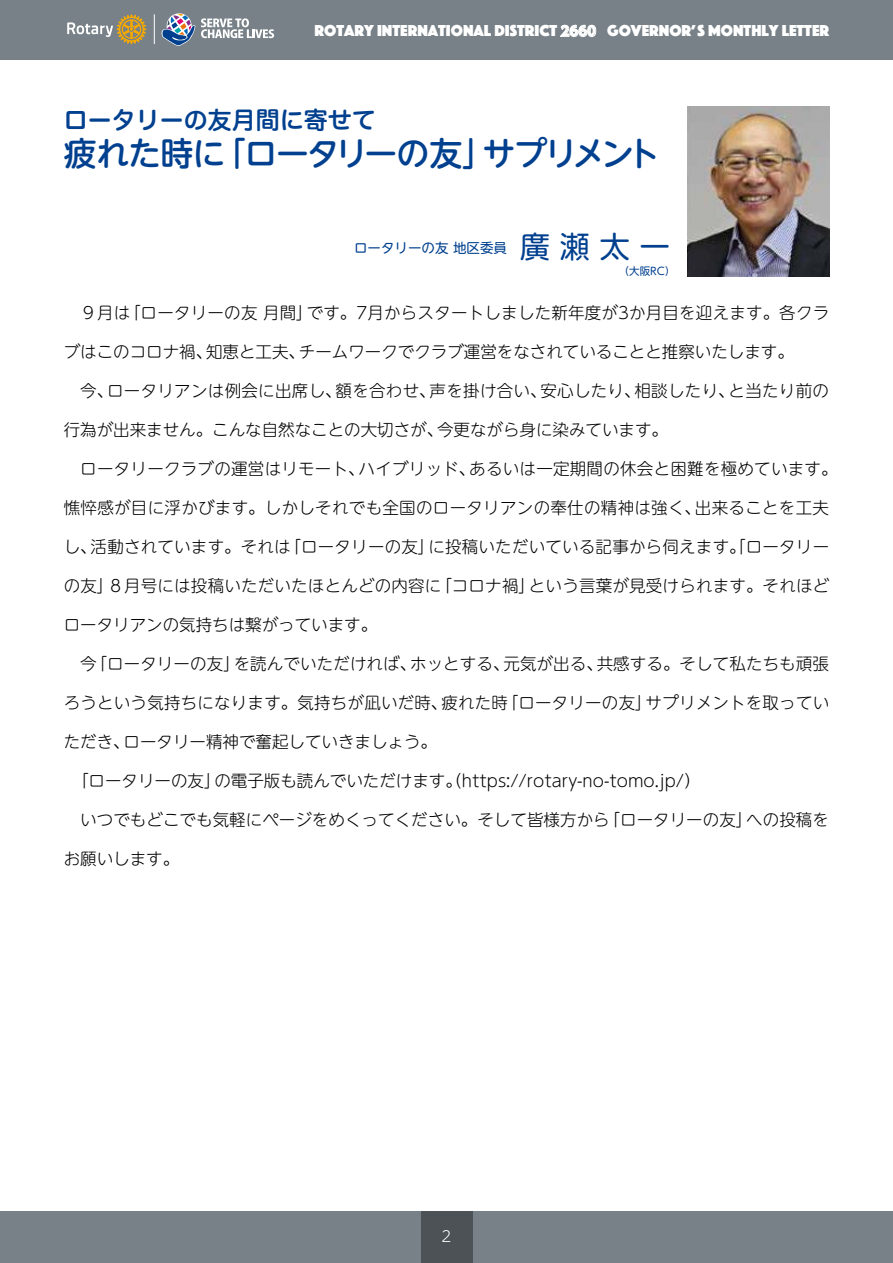
<style>
.page{position:relative;width:893px;height:1263px;background:#fff}
.page>*{position:absolute;margin:0;border:0;box-sizing:border-box;transform-origin:0 0}
.t1{font:500 33px "UD Shin M Go Pro";letter-spacing:-.045em;color:#00408f}
.t2{font:30px "UD Shin M Go Pro";color:#00408f}
.t3{font:24px "Hira Maru Std N W6";color:#00408f}
.t4{font:300 16.5px "UD Shin M Go Pro";letter-spacing:.015em;color:#000}
.t5{font:16.5px "Phosphate Solid";color:#fff}
.t6{font:300 15px "UD Shin M Go Pro";color:#fff}
.t7{font:13.5px "UD Shin M Go Pro";color:#00408f}
.t8{font:10.5px "UD Shin M Go Pro";color:#00408f}
.s1{font-family:"UD Shin Go Pro";font-weight:800;font-size:13.5px}
</style>
<div class="page">
<div style="left:0;top:0;width:893px;height:60px;background:#778187"></div>
<div style="left:0;top:1212px;width:893px;height:51px;background:#778187"></div>
<svg style="left:560px;top:25px;width:36px;height:12px"></svg>
<div style="left:421px;top:1212px;width:51px;height:51px;background:#4c5256"></div>
<hr style="left:154px;top:14px;width:1px;height:30px;background:#fff">
<svg style="left:162px;top:13px;width:33px;height:33px"></svg>
<svg style="left:67px;top:14px;width:79px;height:30px"></svg>
<svg style="left:201px;top:18px;width:73px;height:20px"></svg>
<img style="left:688px;top:107px;width:141px;height:169px">
<p class="t5" style="left:315px;top:19px;width:516px">ROTARY INTERNATIONAL DISTRICT <span class="s1">2660</span> GOVERNOR’S MONTHLY LETTER</p>
<h3 class="t3" style="left:64px;top:101px;width:314px">ロータリーの友月間に寄せて</h3>
<h1 class="t1" style="left:64px;top:126px;width:598px">疲れた時に「ロータリーの友」サプリメント</h1>
<p class="t7" style="left:354px;top:237px;width:154px">ロータリーの友 地区委員</p>
<h2 class="t2" style="left:520px;top:222px;width:151px">廣瀬太一</h2>
<p class="t8" style="left:619px;top:262px;width:58px">（大阪RC）</p>
<p class="t4" style="left:64px;top:300px;width:767px">　９月は「ロータリーの友 月間」です。7月からスタートしました新年度が3か月目を迎えます。各クラ</p>
<p class="t4" style="left:64px;top:339px;width:732px">ブはこのコロナ禍、知恵と工夫、チームワークでクラブ運営をなされていることと推察いたします。</p>
<p class="t4" style="left:64px;top:378px;width:767px">　今、ロータリアンは例会に出席し、額を合わせ、声を掛け合い、安心したり、相談したり、と当たり前の</p>
<p class="t4" style="left:64px;top:417px;width:606px">行為が出来ません。こんな自然なことの大切さが、今更ながら身に染みています。</p>
<p class="t4" style="left:64px;top:456px;width:775px">　ロータリークラブの運営はリモート、ハイブリッド、あるいは一定期間の休会と困難を極めています。</p>
<p class="t4" style="left:64px;top:495px;width:767px">憔悴感が目に浮かびます。しかしそれでも全国のロータリアンの奉仕の精神は強く、出来ることを工夫</p>
<p class="t4" style="left:64px;top:534px;width:767px">し、活動されています。それは「ロータリーの友」に投稿いただいている記事から伺えます。「ロータリー</p>
<p class="t4" style="left:64px;top:573px;width:767px">の友」８月号には投稿いただいたほとんどの内容に「コロナ禍」という言葉が見受けられます。それほど</p>
<p class="t4" style="left:64px;top:612px;width:315px">ロータリアンの気持ちは繋がっています。</p>
<p class="t4" style="left:64px;top:651px;width:767px">　今「ロータリーの友」を読んでいただければ、ホッとする、元気が出る、共感する。そして私たちも頑張</p>
<p class="t4" style="left:64px;top:690px;width:767px">ろうという気持ちになります。気持ちが凪いだ時、疲れた時「ロータリーの友」サプリメントを取ってい</p>
<p class="t4" style="left:64px;top:729px;width:375px">ただき、ロータリー精神で奮起していきましょう。</p>
<p class="t4" style="left:64px;top:768px;width:638px">　「ロータリーの友」の電子版も読んでいただけます。（https://rotary-no-tomo.jp/）</p>
<p class="t4" style="left:64px;top:807px;width:767px">　いつでもどこでも気軽にページをめくってください。そして皆様方から「ロータリーの友」への投稿を</p>
<p class="t4" style="left:64px;top:846px;width:117px">お願いします。</p>
<p class="t6" style="left:442px;top:1224px;width:11px">2</p>
</div>
